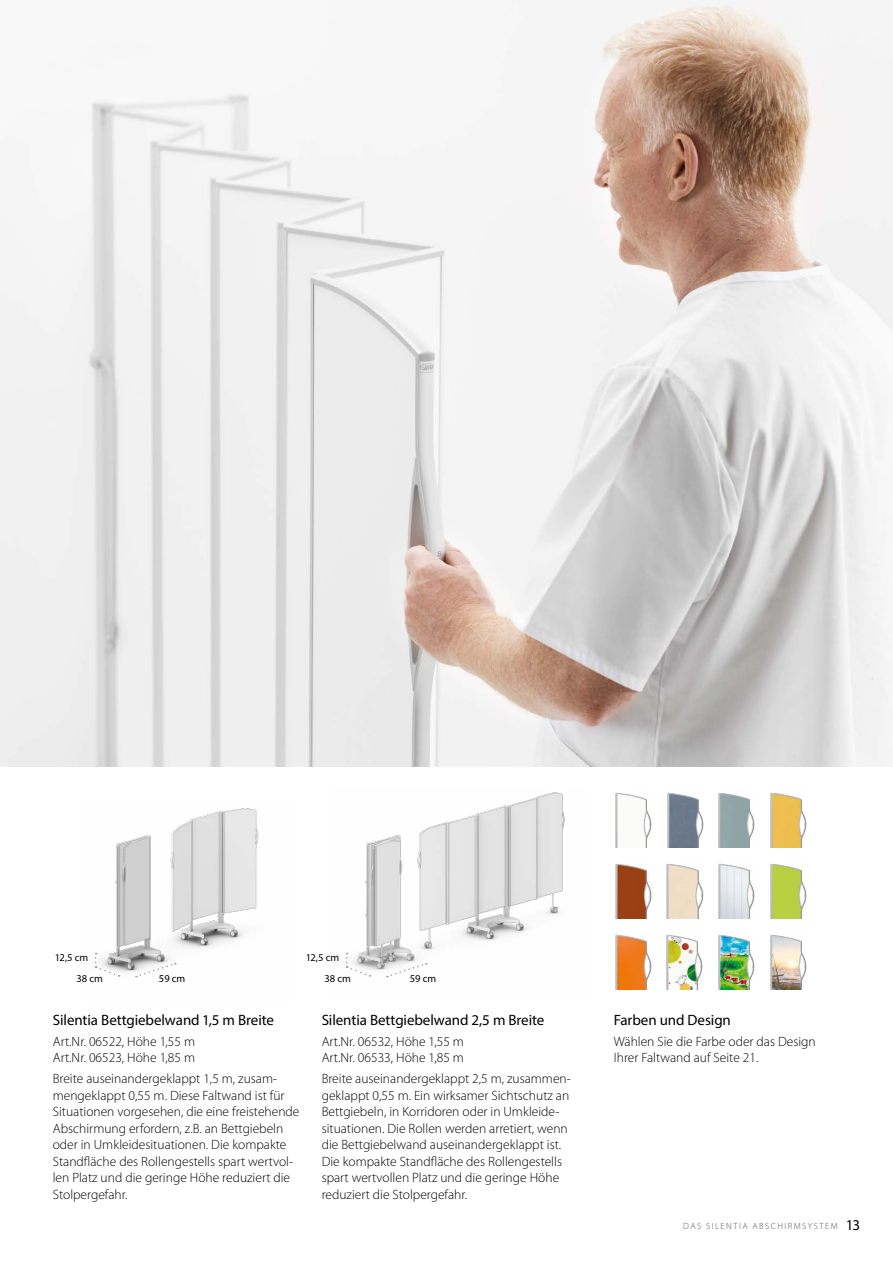
<style>
.page{position:relative;width:893px;height:1263px;background:#fff}
.page>*{position:absolute;margin:0;border:0;box-sizing:border-box;transform-origin:0 0}
.t1{font:15px "Myriad Pro";letter-spacing:-.005em;color:#000}
.t2{font:300 13.5px/16.5px "Myriad Pro";color:#000}
.t3{font:10.5px "Myriad Pro";color:#000}
.t4{font:300 9px "Myriad Pro";letter-spacing:.16em;color:#565655}
.s1{font-weight:400;font-size:15px;color:#000}
</style>
<div class="page">
<img style="left:345px;top:792px;width:220px;height:186px">
<img style="left:94px;top:808px;width:165px;height:170px">
<svg style="left:136px;top:962px;width:40px;height:15px"></svg>
<svg style="left:95px;top:953px;width:25px;height:24px"></svg>
<svg style="left:387px;top:962px;width:40px;height:15px"></svg>
<svg style="left:346px;top:953px;width:25px;height:24px"></svg>
<img style="left:0;top:3px;width:893px;height:764px">
<img style="left:667px;top:792px;width:37px;height:56px">
<img style="left:615px;top:792px;width:37px;height:56px">
<img style="left:718px;top:792px;width:37px;height:56px">
<img style="left:770px;top:792px;width:37px;height:56px">
<img style="left:615px;top:934px;width:37px;height:55px">
<img style="left:718px;top:863px;width:37px;height:55px">
<img style="left:770px;top:863px;width:37px;height:55px">
<img style="left:615px;top:863px;width:37px;height:55px">
<img style="left:666px;top:863px;width:37px;height:55px">
<img style="left:666px;top:934px;width:37px;height:55px">
<img style="left:718px;top:934px;width:37px;height:55px">
<img style="left:770px;top:934px;width:37px;height:55px">
<p class="t3" style="left:55px;top:951px;width:35px">12,5 cm</p>
<p class="t3" style="left:306px;top:951px;width:35px">12,5 cm</p>
<p class="t3" style="left:76px;top:972px;width:28px">38 cm</p>
<p class="t3" style="left:159px;top:972px;width:28px">59 cm</p>
<p class="t3" style="left:324px;top:972px;width:28px">38 cm</p>
<p class="t3" style="left:410px;top:972px;width:28px">59 cm</p>
<p class="t1" style="left:53px;top:1011px;width:223px">Silentia Bettgiebelwand 1,5 m Breite</p>
<p class="t2" style="left:53px;top:1033px;width:144px">Art.Nr. 06522, Höhe 1,55 m<br>Art.Nr. 06523, Höhe 1,85 m</p>
<p class="t2" style="left:53px;top:1070px;width:248px">Breite auseinandergeklappt 1,5 m, zusam&shy;mengeklappt 0,55 m. Diese Faltwand ist für Situationen vorgesehen, die eine freistehende Abschirmung erfordern, z.B. an Bettgiebeln oder in Umkleidesituationen. Die kompakte Standfläche des Rollengestells spart wertvol&shy;len Platz und die geringe Höhe reduziert die Stolpergefahr.</p>
<p class="t1" style="left:322px;top:1011px;width:224px">Silentia Bettgiebelwand 2,5 m Breite</p>
<p class="t2" style="left:322px;top:1033px;width:144px">Art.Nr. 06532, Höhe 1,55 m<br>Art.Nr. 06533, Höhe 1,85 m</p>
<p class="t2" style="left:322px;top:1070px;width:251px">Breite auseinandergeklappt 2,5 m, zusammen&shy;geklappt 0,55 m. Ein wirksamer Sichtschutz an Bettgiebeln, in Korridoren oder in Umkleide&shy;situationen. Die Rollen werden arretiert, wenn die Bettgiebelwand auseinandergeklappt ist.<br>Die kompakte Standfläche des Rollengestells spart wertvollen Platz und die geringe Höhe reduziert die Stolpergefahr.</p>
<p class="t1" style="left:614px;top:1011px;width:119px">Farben und Design</p>
<p class="t2" style="left:614px;top:1033px;width:203px">Wählen Sie die Farbe oder das Design<br>Ihrer Faltwand auf Seite 21.</p>
<p class="t4" style="left:683px;top:1220px;width:178px">DAS SILENTIA ABSCHIRMSYSTEM <span class="s1">13</span></p>
</div>
